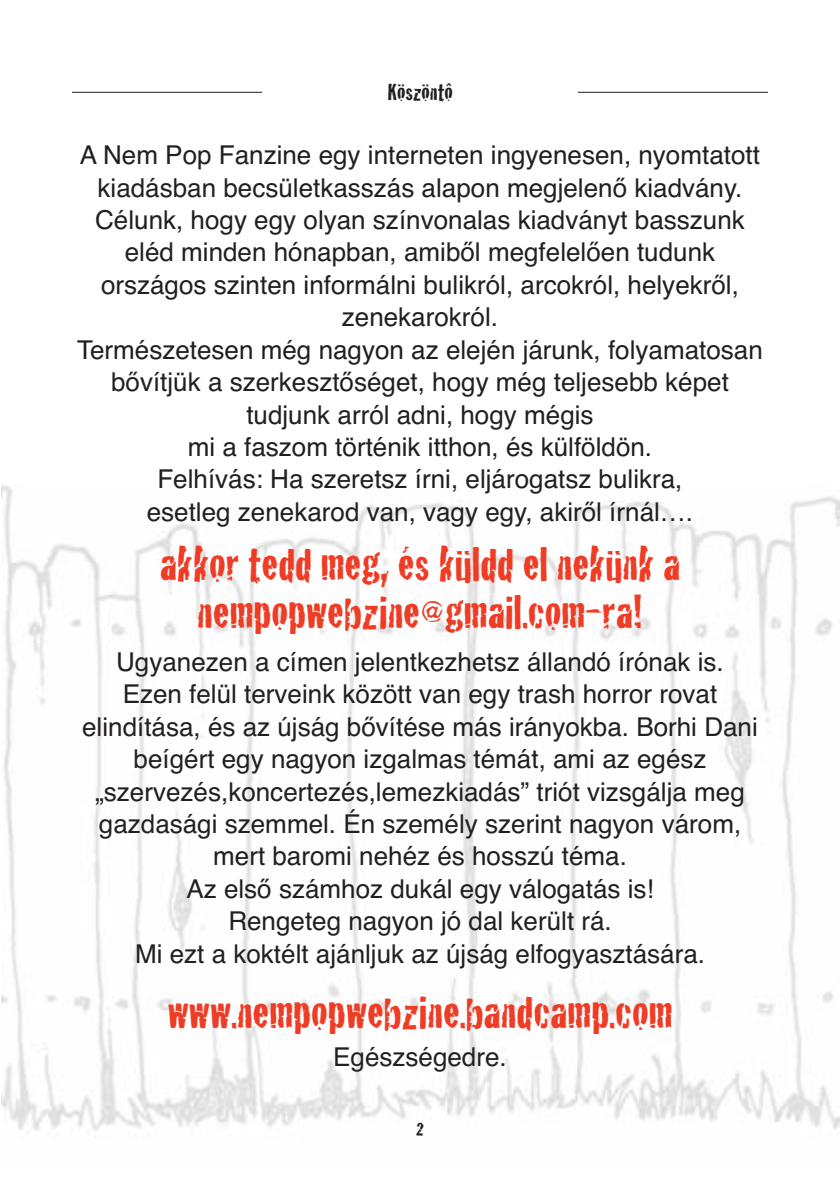
<style>
.page{position:relative;width:840px;height:1191px;background:#fff}
.page>*{position:absolute;margin:0;border:0;box-sizing:border-box;transform-origin:0 0}
.t1{font:48px/48.8px "Cracked";color:#ef3c25;text-align:center}
.t2{font:26px/32.4px "Helvetica";color:#231f20;text-align:center}
.t3{font:24px "Cracked";color:#231f20}
.t4{font:20px "Cracked";color:#231f20}
</style>
<div class="page">
<img style="left:1px;top:485px;width:838px;height:646px">
<hr style="left:72px;top:92px;width:695px;height:1px;background:#231f20">
<div style="left:262px;top:72px;width:315px;height:41px;background:#fff"></div>
<p class="t3" style="left:387px;top:73px;width:67px">Köszöntô</p>
<p class="t2" style="left:77px;top:139px;width:687px">A Nem Pop Fanzine egy interneten ingyenesen, nyomtatott kiadásban becsületkasszás alapon megjelenő kiadvány.<br>Célunk, hogy egy olyan színvonalas kiadványt basszunk eléd minden hónapban, amiből megfelelően tudunk országos szinten informálni bulikról, arcokról, helyekről, zenekarokról.<br>Természetesen még nagyon az elején járunk, folyamatosan bővítjük a szerkesztőséget, hogy még teljesebb képet tudjunk arról adni, hogy mégis<br>mi a faszom történik itthon, és külföldön.<br>Felhívás: Ha szeretsz írni, eljárogatsz bulikra,<br>esetleg zenekarod van, vagy egy, akiről írnál….</p>
<h1 class="t1" style="left:160px;top:537px;width:521px">akkor tedd meg, és küldd el nekünk a nempopwebzine@gmail.com-ra!</h1>
<p class="t2" style="left:82px;top:645px;width:676px">Ugyanezen a címen jelentkezhetsz állandó írónak is.<br>Ezen felül terveink között van egy trash horror rovat elindítása, és az újság bővítése más irányokba. Borhi Dani beígért egy nagyon izgalmas témát, ami az egész „szervezés,koncertezés,lemezkiadás” triót vizsgálja meg gazdasági szemmel. Én személy szerint nagyon várom, mert baromi nehéz és hosszú téma.<br>Az első számhoz dukál egy válogatás is!<br>Rengeteg nagyon jó dal került rá.<br>Mi ezt a koktélt ajánljuk az újság elfogyasztására.</p>
<h1 class="t1" style="left:167px;top:985px;width:506px">www.nempopwebzine.bandcamp.com</h1>
<p class="t2" style="left:333px;top:1041px;width:175px">Egészségedre.</p>
<p class="t4" style="left:415px;top:1113px;width:10px">2</p>
</div>
